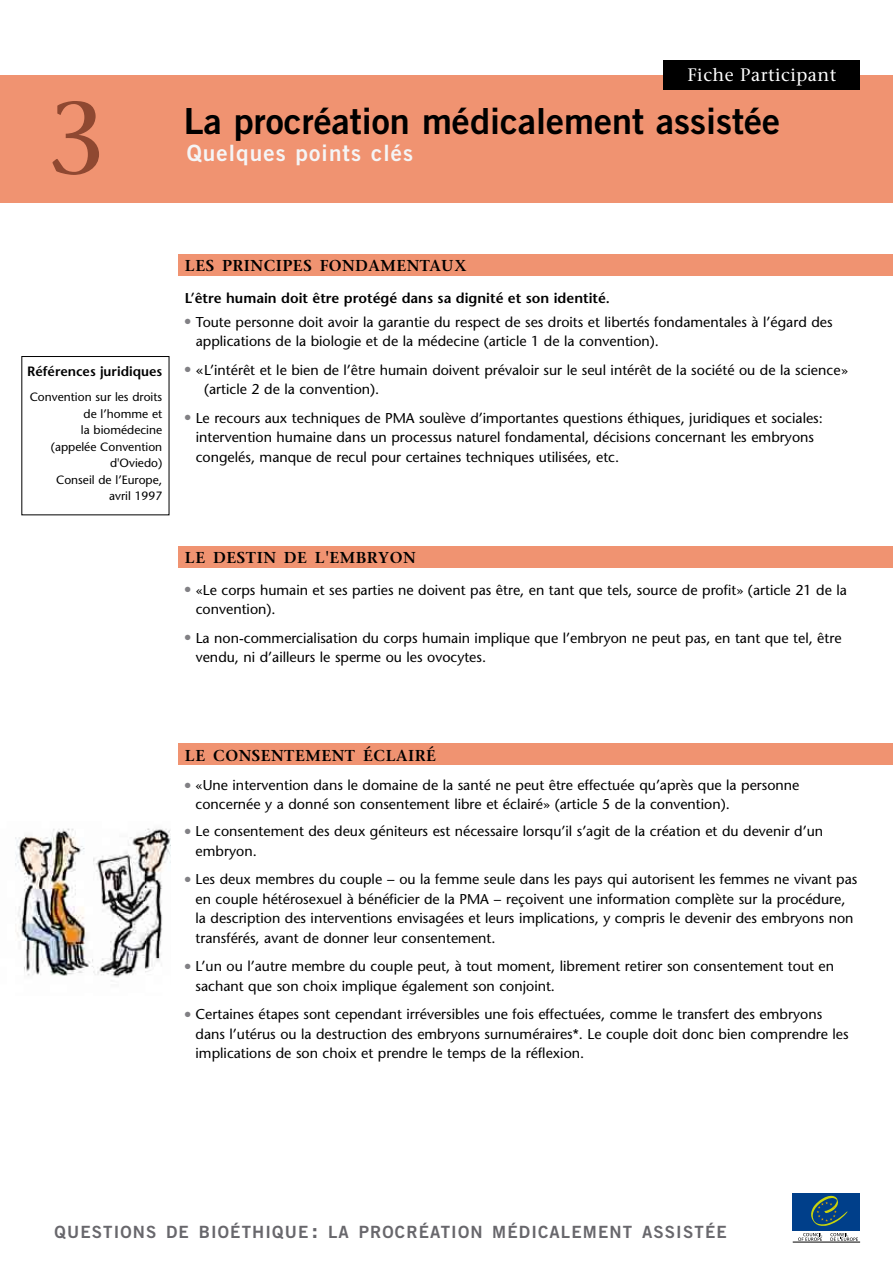
<style>
.page{position:relative;width:893px;height:1263px;background:#fff}
.page>*{position:absolute;margin:0;border:0;box-sizing:border-box;transform-origin:0 0}
.t1{font:102px "Stone Serif";color:#8f4831}
.t2{font:36px "Trade Gothic Bold Two";color:#000}
.t3{font:22.5px "Trade Gothic Bold Two";letter-spacing:.05em;color:#f5f5f6}
.t4{font:18px "Stone Serif";letter-spacing:.025em;color:#fff}
.t5{font:16.8px "Trade Gothic Bold Two";letter-spacing:.065em;color:#68676c}
.t6{font:600 15.75px "Stone Serif";letter-spacing:.035em;color:#000}
.t7{font:14.25px/19.5px "Stone Sans";color:#000}
.t8{font:600 14.25px "Stone Sans";color:#000}
.t9{font:600 13.5px "Stone Sans";color:#000}
.t10{font:12px/16.5px "Stone Sans";color:#000;text-align:right}
.s1{font-size:15.45px}
.s2{font-size:16.5px}
.s3{font-size:22.5px}
</style>
<div class="page">
<div style="left:0;top:75px;width:893px;height:128px;background:#f09371"></div>
<div style="left:179px;top:254px;width:714px;height:22px;background:#f09371"></div>
<hr style="left:793px;top:1242px;width:67px;height:1px;background:#000">
<svg style="left:830px;top:1233px;width:28px;height:8px"></svg>
<svg style="left:798px;top:1233px;width:24px;height:8px"></svg>
<div style="left:793px;top:1193px;width:67px;height:37px;background:#003f8a"></div>
<svg style="left:811px;top:1195px;width:36px;height:31px"></svg>
<div style="left:179px;top:547px;width:714px;height:21px;background:#f09371"></div>
<div style="left:179px;top:743px;width:714px;height:22px;background:#f09371"></div>
<img style="left:15px;top:828px;width:155px;height:150px">
<div style="left:664px;top:60px;width:196px;height:29px;background:#000"></div>
<h1 class="t1" style="left:48px;top:78px;width:60px">3</h1>
<p class="t4" style="left:687px;top:64px;width:150px">Fiche Participant</p>
<h2 class="t2" style="left:184px;top:99px;width:598px">La procréation médicalement assistée</h2>
<h3 class="t3" style="left:187px;top:139px;width:228px">Quelques points clés</h3>
<p class="t9" style="left:27px;top:363px;width:137px">Références juridiques</p>
<p class="t10" style="left:30px;top:389px;width:134px">Convention sur les droits de l’homme et<br>la biomédecine<br>(appelée Convention d'Oviedo)<br>Conseil de l’Europe,<br>avril 1997</p>
<p class="t6" style="left:185px;top:256px;width:283px">LES PRINCIPES FONDAMENTAUX</p>
<p class="t8" style="left:185px;top:289px;width:426px">L’être humain doit être protégé dans sa dignité et son identité.</p>
<p class="t7" style="left:196px;top:312px;width:638px;text-indent:-11px"><sup>●</sup> Toute personne doit avoir la garantie du respect de ses droits et libertés fondamentales à l’égard des applications de la biologie et de la médecine (article 1 de la convention).</p>
<p class="t7" style="left:204px;top:360px;width:646px;text-indent:-19px"><sup>●</sup> <span class="s1">«</span> L’intérêt et le bien de l’être humain doivent prévaloir sur le seul intérêt de la société ou de la science » (article 2 de la convention).</p>
<p class="t7" style="left:196px;top:408px;width:629px;text-indent:-11px"><sup>●</sup> Le recours aux techniques de PMA soulève d’importantes questions éthiques, juridiques et sociales: intervention humaine dans un processus naturel fondamental, décisions concernant les embryons congelés, manque de recul pour certaines techniques utilisées, etc.</p>
<p class="t6" style="left:185px;top:548px;width:232px">LE DESTIN DE L<span class="s2">'</span>EMBRYON</p>
<p class="t7" style="left:196px;top:580px;width:653px;text-indent:-11px"><sup>●</sup> «Le corps humain et ses parties ne doivent pas être, en tant que tels, source de profit» (article 21 de la convention).</p>
<p class="t7" style="left:196px;top:628px;width:647px;text-indent:-11px"><sup>●</sup> La non-commercialisation du corps humain implique que l’embryon ne peut pas, en tant que tel, être vendu, ni d’ailleurs le sperme ou les ovocytes.</p>
<p class="t6" style="left:185px;top:746px;width:252px">LE CONSENTEMENT ÉCLAIRÉ</p>
<p class="t7" style="left:196px;top:775px;width:605px;text-indent:-11px"><sup>●</sup> «Une intervention dans le domaine de la santé ne peut être effectuée qu’après que la personne concernée y a donné son consentement libre et éclairé» (article 5 de la convention).</p>
<p class="t7" style="left:196px;top:822px;width:629px;text-indent:-11px"><sup>●</sup> Le consentement des deux géniteurs est nécessaire lorsqu’il s’agit de la création et du devenir d’un embryon.</p>
<p class="t7" style="left:196px;top:870px;width:663px;text-indent:-11px"><sup>●</sup> Les deux membres du couple − ou la femme seule dans les pays qui autorisent les femmes ne vivant pas en couple hétérosexuel à bénéficier de la PMA − reçoivent une information complète sur la procédure, la description des interventions envisagées et leurs implications, y compris le devenir des embryons non transférés, avant de donner leur consentement.</p>
<p class="t7" style="left:196px;top:957px;width:640px;text-indent:-11px"><sup>●</sup> L’un ou l’autre membre du couple peut, à tout moment, librement retirer son consentement tout en sachant que son choix implique également son conjoint.</p>
<p class="t7" style="left:196px;top:1005px;width:655px;text-indent:-11px"><sup>●</sup> Certaines étapes sont cependant irréversibles une fois effectuées, comme le transfert des embryons dans l’utérus ou la destruction des embryons surnuméraires*. Le couple doit donc bien comprendre les implications de son choix et prendre le temps de la réflexion.</p>
<p class="t5" style="left:55px;top:1221px;width:674px">QUESTIONS DE BIOÉTHIQUE <span class="s3">:</span> LA PROCRÉATION MÉDICALEMENT ASSISTÉE</p>
</div>
